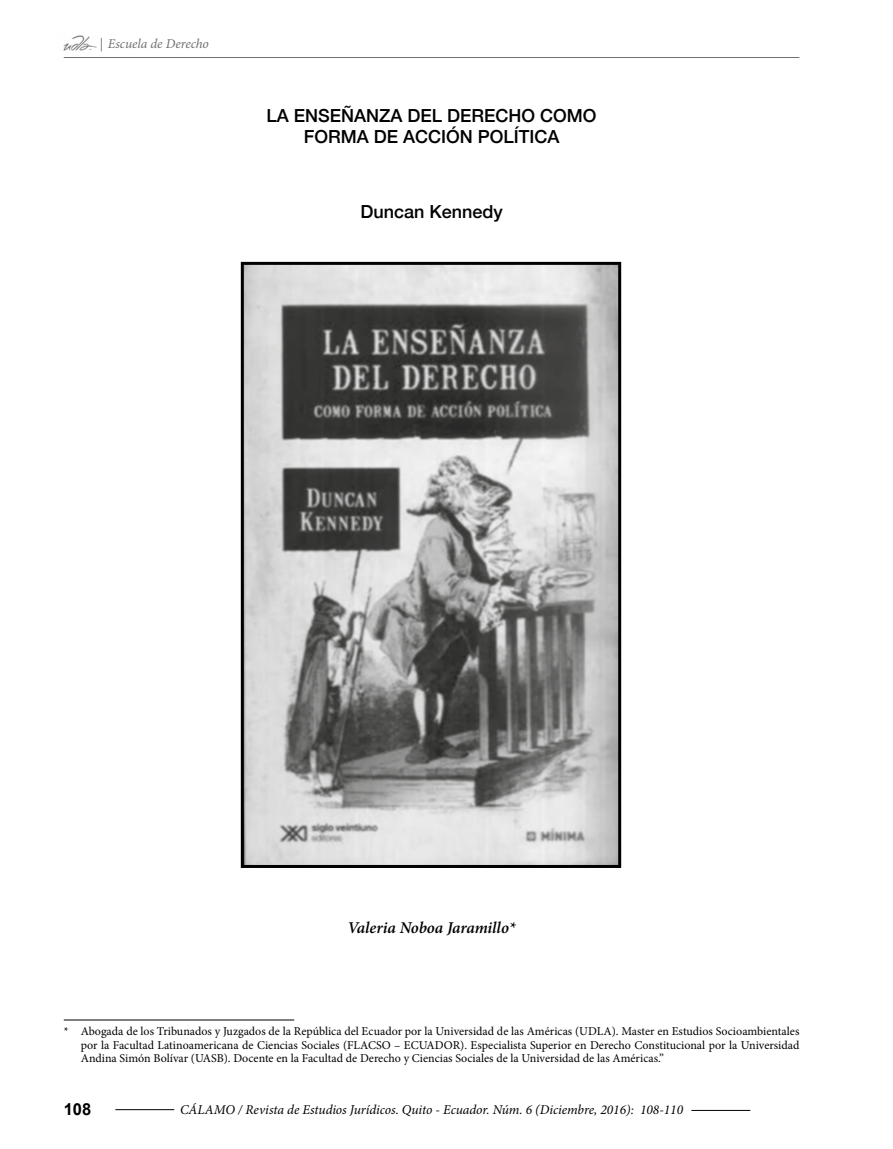
<style>
.page{position:relative;width:893px;height:1149px;background:#fff}
.page>*{position:absolute;margin:0;border:0;box-sizing:border-box;transform-origin:0 0}
.titu_autor{font:500 18px/21.6px "Helvetica Neue";color:#000;text-align:center}
.autor{font:500 18px "Helvetica Neue";color:#000}
.autor-2{font:italic 600 16.5px "Minion Pro";letter-spacing:-.005em;color:#000}
.resumen{font:700 16.5px "Arial";color:#000}
.t1{font:italic 13.5px "Minion Pro";letter-spacing:-.005em;color:#000}
.t2{font:italic 13.5px "Minion Pro";letter-spacing:-.005em;color:#706f6f}
.pie_autor{font:12px/13.5px "Minion Pro";color:#000;text-align:justify}
</style>
<div class="page">
<hr style="left:115px;top:1108px;width:59px;height:1px;background:#000">
<hr style="left:691px;top:1109px;width:59px;height:1px;background:#000">
<hr style="left:64px;top:57px;width:735px;height:1px;background:#706f6f">
<img style="left:63px;top:35px;width:34px;height:16px">
<hr style="left:64px;top:1019px;width:230px;height:1px;background:#000">
<img style="left:245px;top:266px;width:372px;height:597px">
<div style="left:241px;top:262px;width:380px;height:605px;border:3px solid #000"></div>
<p class="t2" style="left:100px;top:35px;width:111px">| Escuela de Derecho</p>
<p class="titu_autor" style="left:267px;top:104px;width:332px">LA ENSEÑANZA DEL DERECHO COMO<br>FORMA DE ACCIÓN POLÍTICA</p>
<p class="autor" style="left:360px;top:197px;width:144px">Duncan Kennedy</p>
<p class="autor-2" style="left:347px;top:915px;width:170px">Valeria Noboa Jaramillo*</p>
<p class="pie_autor" style="left:81px;top:1024px;width:720px;text-indent:-17px">* Abogada de los Tribunados y Juzgados de la República del Ecuador por la Universidad de las Américas (UDLA). Master en Estudios Socioambientales por la Facultad Latinoamericana de Ciencias Sociales (FLACSO – ECUADOR). Especialista Superior en Derecho Constitucional por la Universidad Andina Simón Bolívar (UASB). Docente en la Facultad de Derecho y Ciencias Sociales de la Universidad de las Américas.”</p>
<p class="resumen" style="left:64px;top:1098px;width:29px">108</p>
<p class="t1" style="left:180px;top:1099px;width:505px">CÁLAMO / Revista de Estudios Jurídicos. Quito - Ecuador. Núm. 6 (Diciembre, 2016): 108-110</p>
</div>
